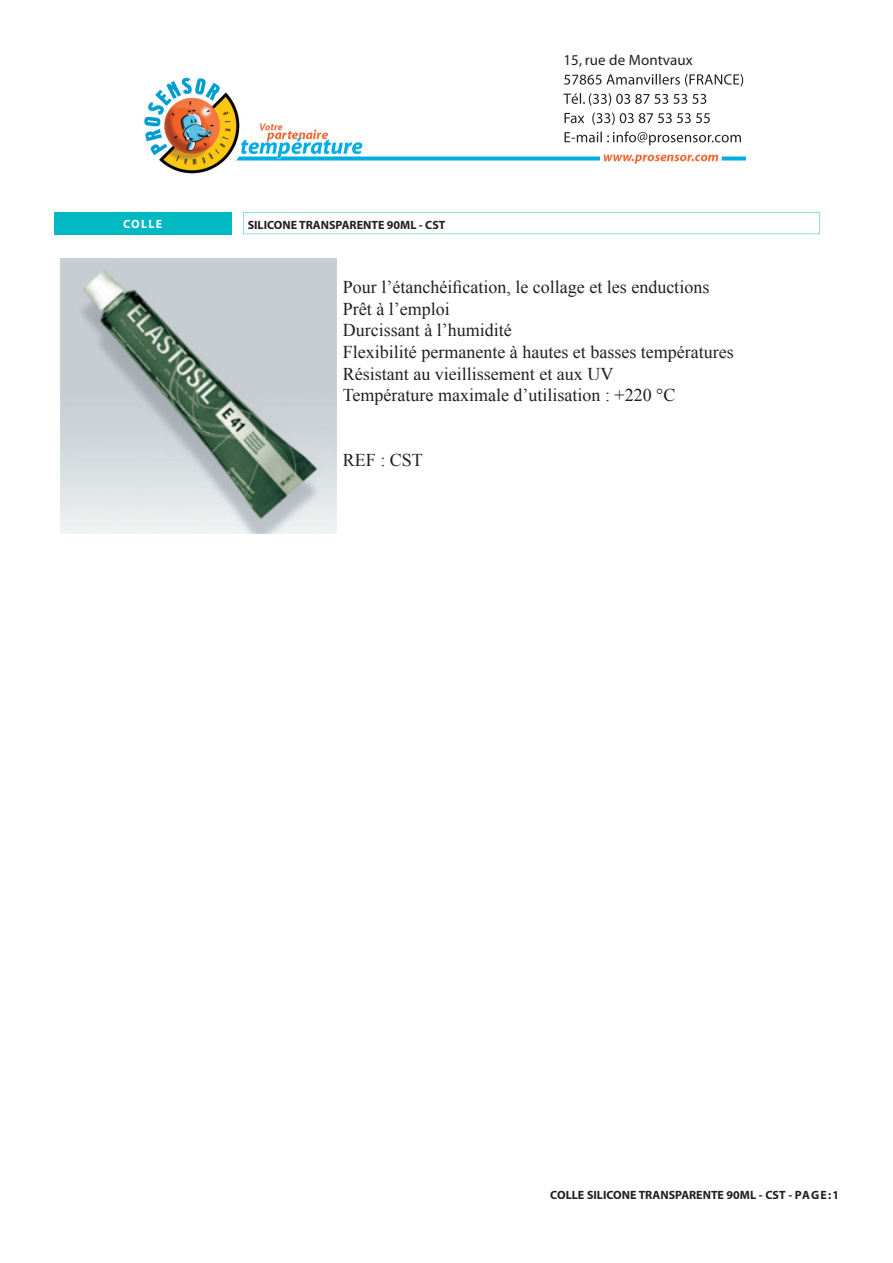
<style>
.page{position:relative;width:893px;height:1263px;background:#fff}
.page>*{position:absolute;margin:0;border:0;box-sizing:border-box;transform-origin:0 0}
.t1{font:18px/21.6px "Times New Roman";color:#231f20}
.t2{font:15px "Myriad";letter-spacing:.01em;color:#231f20}
.t3{font:700 12px "Myriad";color:#231f20}
.t4{font:700 12px "Myriad";letter-spacing:.1em;color:#fff}
</style>
<div class="page">
<img style="left:144px;top:73px;width:602px;height:101px">
<img style="left:564px;top:74px;width:179px;height:12px">
<img style="left:563px;top:93px;width:143px;height:13px">
<img style="left:565px;top:113px;width:145px;height:12px">
<img style="left:565px;top:131px;width:176px;height:14px">
<div style="left:54px;top:212px;width:177px;height:23px;background:#00b9c3"></div>
<svg style="left:243px;top:212px;width:577px;height:22px"></svg>
<img style="left:61px;top:258px;width:275px;height:276px">
<p class="t4" style="left:123px;top:218px;width:40px">COLLE</p>
<p class="t3" style="left:248px;top:219px;width:199px">SILICONE TRANSPARENTE 90ML - CST</p>
<p class="t2" style="left:563px;top:53px;width:131px">15, rue de Montvaux</p>
<p class="t1" style="left:343px;top:276px;width:392px">Pour l’étanchéification, le collage et les enductions Prêt à l’emploi<br>Durcissant à l’humidité<br>Flexibilité permanente à hautes et basses températures Résistant au vieillissement et aux UV<br>Température maximale d’utilisation : +220 °C</p>
<p class="t1" style="left:343px;top:449px;width:82px">REF : CST</p>
<p class="t3" style="left:550px;top:1188px;width:290px">COLLE SILICONE TRANSPARENTE 90ML - CST - PAGE:1</p>
</div>
